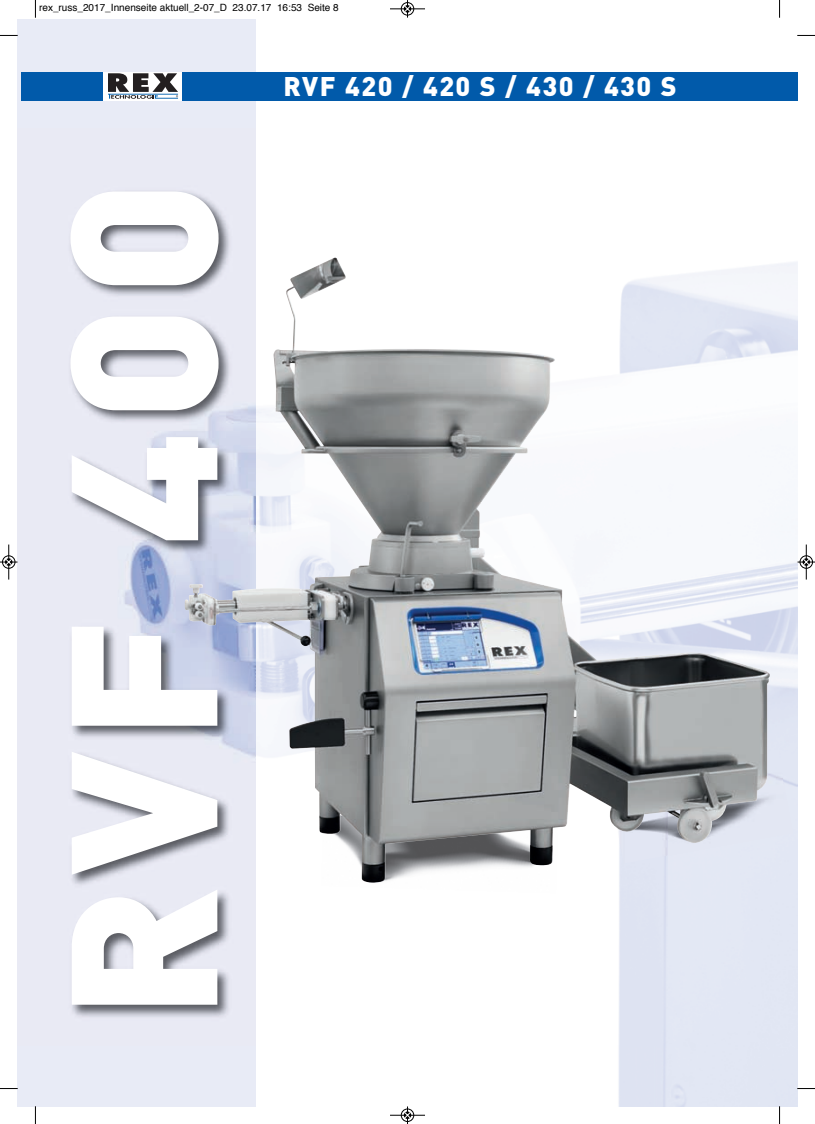
<style>
.page{position:relative;width:815px;height:1124px;background:#fff}
.page>*{position:absolute;margin:0;border:0;box-sizing:border-box;transform-origin:0 0}
.t1{font:900 204.5px "DIN";letter-spacing:.055em;color:#fff}
.t2{font:900 26.62px "DIN";letter-spacing:.055em;color:#fff}
.t3{font:10px "Helvetica";color:#000}
</style>
<div class="page">
<img style="left:18px;top:20px;width:779px;height:1086px">
<img style="left:18px;top:129px;width:650px;height:916px">
<div style="left:21px;top:72px;width:82px;height:28px;background:#015aaa"></div>
<div style="left:103px;top:72px;width:80px;height:28px;background:#fff"></div>
<div style="left:182px;top:72px;width:594px;height:28px;background:#015aaa"></div>
<div style="left:776px;top:72px;width:21px;height:28px;background:#015aaa"></div>
<svg style="left:108px;top:73px;width:70px;height:26px"></svg>
<img style="left:321px;top:845px;width:238px;height:48px">
<div style="left:668px;top:771px;width:125px;height:84px;background:#e3e7f3"></div>
<img style="left:612px;top:845px;width:56px;height:18px">
<img style="left:185px;top:257px;width:585px;height:588px">
<svg style="left:35px;top:0;width:1px;height:18px"></svg>
<svg style="left:0;top:35px;width:18px;height:1px"></svg>
<svg style="left:779px;top:0;width:1px;height:18px"></svg>
<svg style="left:797px;top:35px;width:18px;height:1px"></svg>
<svg style="left:35px;top:1106px;width:1px;height:17px"></svg>
<svg style="left:0;top:1087px;width:18px;height:2px"></svg>
<svg style="left:779px;top:1106px;width:1px;height:17px"></svg>
<svg style="left:797px;top:1087px;width:18px;height:2px"></svg>
<div style="left:401px;top:2px;width:13px;height:14px;border:1px solid #fff;border-radius:50%"></div>
<hr style="left:390px;top:9px;width:35px;height:1px;background:#000">
<div style="left:401px;top:2px;width:13px;height:13px;border:1px solid #000;border-radius:50%"></div>
<svg style="left:404px;top:0;width:7px;height:18px"></svg>
<hr style="left:390px;top:1114px;width:35px;height:1px;background:#000">
<div style="left:401px;top:1108px;width:13px;height:13px;border:1px solid #000;border-radius:50%"></div>
<svg style="left:404px;top:1106px;width:7px;height:17px"></svg>
<hr style="left:9px;top:544px;width:1px;height:35px;background:#000">
<div style="left:2px;top:555px;width:13px;height:13px;border:1px solid #000;border-radius:50%"></div>
<svg style="left:0;top:558px;width:18px;height:7px"></svg>
<hr style="left:806px;top:544px;width:1px;height:35px;background:#000">
<div style="left:800px;top:555px;width:13px;height:13px;border:1px solid #000;border-radius:50%"></div>
<svg style="left:798px;top:558px;width:17px;height:7px"></svg>
<p class="t3" style="left:39px;top:4px;width:301px">rex_russ_2017_Innenseite aktuell_2-07_D 23.07.17 16:53 Seite 8</p>
<h1 class="t1" style="left:27px;top:1019px;width:839px;rotate:-90deg">RVF 400</h1>
<h2 class="t2" style="left:283px;top:71px;width:395px">RVF 420 / 420 S / 430 / 430 S</h2>
</div>
